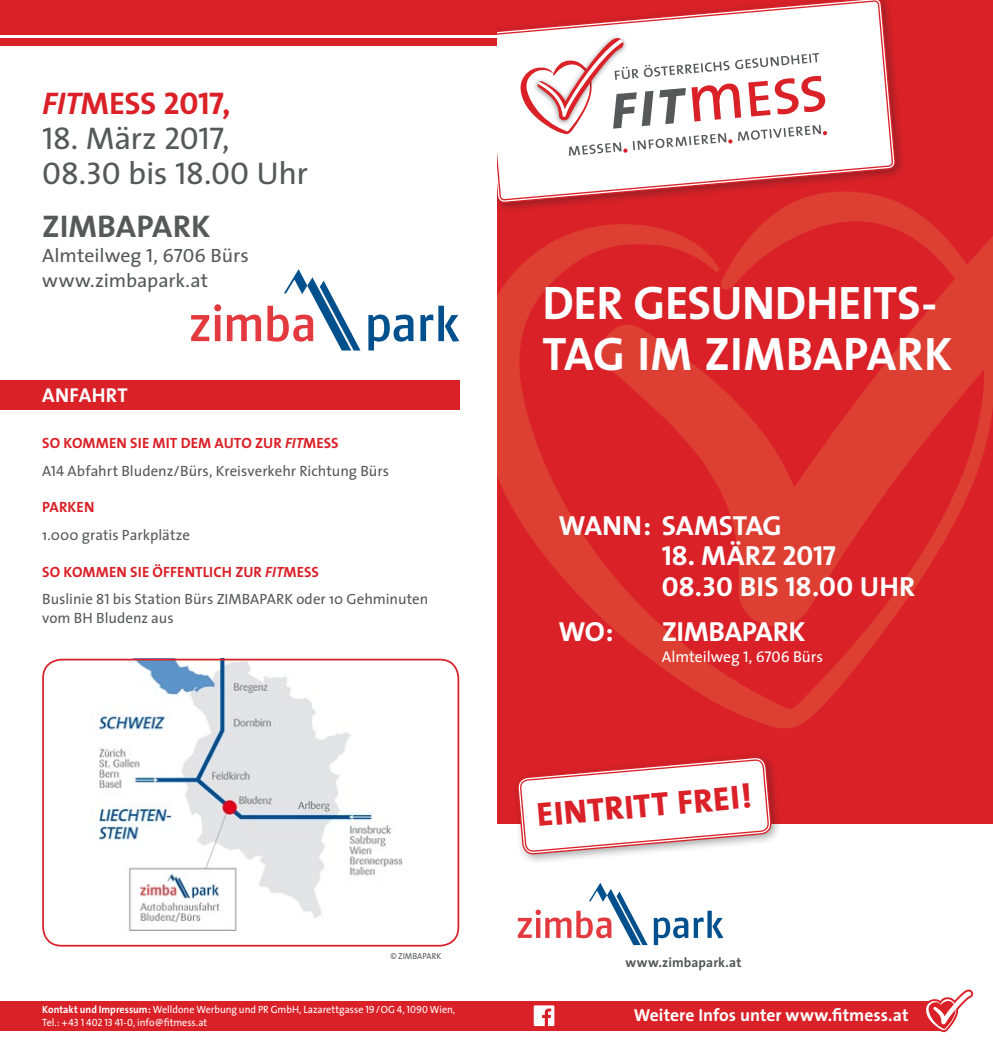
<style>
.page{position:relative;width:993px;height:1052px;background:#fff}
.page>*{position:absolute;margin:0;border:0;box-sizing:border-box;transform-origin:0 0}
.t1{font:700 47.25px/51.8px "The Sans";letter-spacing:-.005em;color:#fff}
.t2{font:800 33.6px "The Sans";color:#da2128}
.t3{font:31.5px/35px "The Sans Caps";letter-spacing:-.01em;color:#57585a}
.t4{font:700 31.5px "The Sans";color:#da2128}
.t5{font:700 31.5px "The Sans";color:#57585a}
.t6{font:27.65px/30.3px "The Sans Bold Caps";letter-spacing:-.01em;color:#fff}
.t7{font:700 27.65px "The Sans";letter-spacing:-.02em;color:#fff}
.t8{font:20.12px "The Sans Bold Caps";letter-spacing:.02em;color:#fff}
.t9{font:19.25px/25.4px "The Sans";color:#57585a}
.t10{font:700 17.5px "The Sans";color:#fff}
.t11{font:15.58px "The Sans";color:#fff}
.t12{font:14.88px/18.4px "The Sans";color:#57585a}
.t13{font:700 14.88px "The Sans";letter-spacing:.005em;color:#da2128}
.t14{font:700 13.47px "The Sans";letter-spacing:.005em;color:#57585a}
.t15{font:10.5px/12.2px "The Sans";color:#fff;scale:.96 1}
.t16{font:8.75px "The Sans";color:#57585a;scale:.96 1}
.s1{font-family:"The Sans Bold Caps";font-weight:400;font-style:italic}
.s2{font-family:"The Sans Bold Caps";font-weight:400}
.s3{font-family:"The Sans"}
.s4{font-family:"The Sans Caps"}
.s5{font-weight:700}
.s6{font-family:"The Sans";font-weight:700}
</style>
<div class="page">
<div style="left:0;top:1001px;width:943px;height:29px;background:#da2128"></div>
<svg style="left:919px;top:823px;width:56px;height:210px"></svg>
<div style="left:496px;top:0;width:496px;height:823px;background:#da2128"></div>
<svg style="left:496px;top:214px;width:382px;height:519px"></svg>
<svg style="left:587px;top:206px;width:405px;height:433px"></svg>
<div style="left:478px;top:0;width:427px;height:214px;background:#231f20;opacity:.4"></div>
<svg style="left:496px;top:0;width:399px;height:203px"></svg>
<svg style="left:496px;top:1px;width:396px;height:199px"></svg>
<img style="left:510px;top:15px;width:144px;height:133px">
<svg style="left:516px;top:37px;width:310px;height:119px;background:#eddbdc"></svg>
<div style="left:380px;top:0;width:116px;height:285px;background:#fff"></div>
<div style="left:0;top:0;width:496px;height:35px;background:#da2128"></div>
<div style="left:0;top:38px;width:496px;height:8px;background:#da2128"></div>
<svg style="left:533px;top:1005px;width:21px;height:21px"></svg>
<div style="left:511px;top:751px;width:271px;height:114px;background:#231f20;opacity:.4"></div>
<svg style="left:517px;top:757px;width:254px;height:97px"></svg>
<div style="left:0;top:380px;width:459px;height:30px;background:#da2128"></div>
<img style="left:99px;top:662px;width:304px;height:269px">
<div style="left:42px;top:659px;width:417px;height:287px;border:2px solid #da2128;border-radius:19px"></div>
<svg style="left:368px;top:306px;width:91px;height:44px"></svg>
<svg style="left:191px;top:269px;width:169px;height:81px"></svg>
<svg style="left:653px;top:910px;width:70px;height:35px"></svg>
<svg style="left:517px;top:882px;width:130px;height:63px"></svg>
<p class="t4" style="left:42px;top:77px;width:190px"><span class="s1">FIT</span>MESS <span class="s2">2017</span>,</p>
<p class="t3" style="left:42px;top:120px;width:267px">18<span class="s3">. März</span> 2017<span class="s3">,<br></span>08.30 <span class="s3">bis</span> 18.00 <span class="s3">Uhr</span></p>
<p class="t5" style="left:42px;top:200px;width:170px">ZIMBAPARK</p>
<p class="t9" style="left:42px;top:242px;width:208px">Almteilweg <span class="s4">1, 6706</span> Bürs www.zimbapark.at</p>
<p class="t8" style="left:42px;top:378px;width:87px">ANFAHRT</p>
<p class="t13" style="left:42px;top:430px;width:298px">SO KOMMEN SIE MIT DEM AUTO ZUR <span class="s1">FIT</span>MESS</p>
<p class="t12" style="left:42px;top:461px;width:348px">A<span class="s4">14</span> Abfahrt Bludenz/Bürs, Kreisverkehr Richtung Bürs</p>
<p class="t13" style="left:42px;top:495px;width:54px">PARKEN</p>
<p class="t12" style="left:42px;top:525px;width:149px">1.000 gratis Parkplätze</p>
<p class="t13" style="left:42px;top:559px;width:278px">SO KOMMEN SIE ÖFFENTLICH ZUR <span class="s1">FIT</span>MESS</p>
<p class="t12" style="left:42px;top:589px;width:387px">Buslinie <span class="s4">81</span> bis Station Bürs ZIMBAPARK oder 10 Gehminuten vom BH Bludenz aus</p>
<p class="t16" style="left:390px;top:948px;width:54px">© ZIMBAPARK</p>
<p class="t15" style="left:42px;top:1003px;width:431px"><span class="s5">Kontakt und Impressum:</span> Welldone Werbung und PR GmbH, Lazarettgasse <span class="s4">19/</span>OG <span class="s4">4</span>, <span class="s4">1090</span> Wien,<br>Tel.: <span class="s4">+43 1 402 13 41-0,</span> info@fitmess.at</p>
<p class="t1" style="left:542px;top:276px;width:411px">DER GESUNDHEITS-<br>TAG IM ZIMBAPARK</p>
<p class="t7" style="left:558px;top:502px;width:225px">WANN: SAMSTAG</p>
<p class="t6" style="left:661px;top:540px;width:255px">18<span class="s6">. MÄRZ</span> 2017<br>08.30 BIS 18.00 UHR</p>
<p class="t7" style="left:558px;top:608px;width:57px">WO:</p>
<p class="t6" style="left:661px;top:615px;width:145px">ZIMBAPARK</p>
<p class="t11" style="left:661px;top:643px;width:163px">Almteilweg <span class="s4">1, 6706</span> Bürs</p>
<p class="t2" style="left:534px;top:787px;width:217px;rotate:-5deg">EINTRITT FREI!</p>
<p class="t14" style="left:625px;top:951px;width:117px">www.zimbapark.at</p>
<p class="t10" style="left:633px;top:1000px;width:276px">Weitere Infos unter www.fitmess.at</p>
</div>
